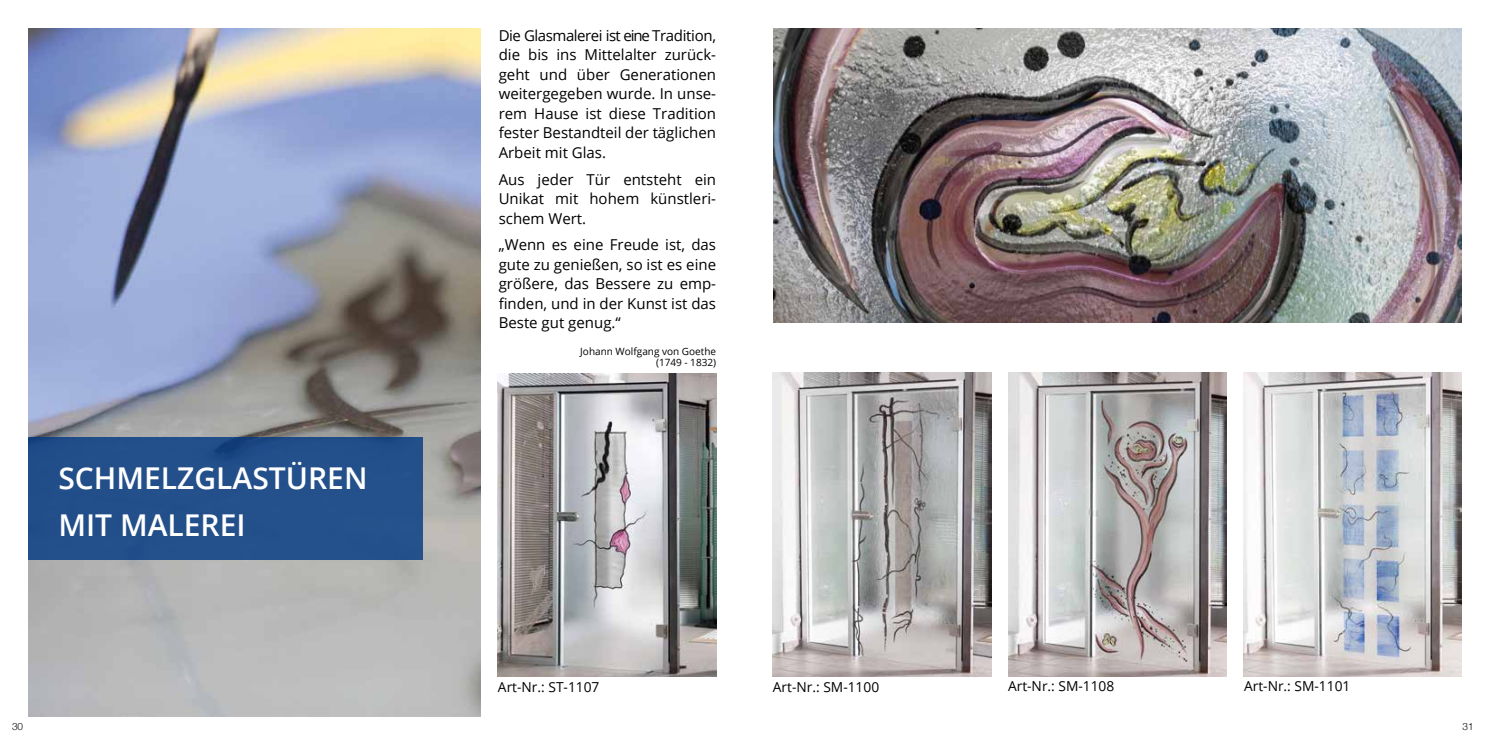
<style>
.page{position:relative;width:1489px;height:745px;background:#fff}
.page>*{position:absolute;margin:0;border:0;box-sizing:border-box;transform-origin:0 0}
.t1{font:600 30px/46.1px "Open Sans";color:#fff}
.t2{font:15px/19.5px "Open Sans";color:#000;text-align:justify}
.t3{font:13.75px "Open Sans";color:#000}
.t4{font:10px/10.8px "Open Sans";color:#000;text-align:right}
.t5{font:300 10px "Helvetica Neue";color:#000}
</style>
<div class="page">
<img style="left:28px;top:28px;width:453px;height:687px">
<img style="left:773px;top:28px;width:688px;height:294px">
<img style="left:1008px;top:372px;width:218px;height:304px">
<img style="left:1243px;top:372px;width:218px;height:304px">
<img style="left:772px;top:372px;width:219px;height:304px">
<div style="left:29px;top:437px;width:394px;height:122px;background:#23508a"></div>
<img style="left:498px;top:373px;width:218px;height:303px">
<h1 class="t1" style="left:58px;top:454px;width:310px">SCHME LZG LASTÜRE N<br>M IT MALERE I</h1>
<p class="t2" style="left:498px;top:25px;width:219px">Die Glasmalerei ist eine Tradition, die bis ins Mittelalter zurück&shy;geht und über Generationen weitergegeben wurde. In unse&shy;rem Hause ist diese Tradition fester Bestandteil der täglichen Arbeit mit Glas.</p>
<p class="t2" style="left:498px;top:169px;width:219px">Aus jeder Tür entsteht ein Unikat mit hohem künstleri&shy;schem Wert.</p>
<p class="t2" style="left:498px;top:234px;width:219px">„Wenn es eine Freude ist, das gute zu genießen, so ist es eine größere, das Bessere zu emp&shy;finden, und in der Kunst ist das Beste gut genug.“</p>
<p class="t4" style="left:580px;top:345px;width:137px">Johann Wolfgang von Goethe (1749 - 1832)</p>
<p class="t3" style="left:498px;top:676px;width:103px">Art-Nr.: ST-1107</p>
<p class="t3" style="left:772px;top:676px;width:108px">Art-Nr.: SM-1100</p>
<p class="t3" style="left:1007px;top:676px;width:108px">Art-Nr.: SM-1108</p>
<p class="t3" style="left:1243px;top:676px;width:108px">Art-Nr.: SM-1101</p>
<p class="t5" style="left:12px;top:719px;width:13px">30</p>
<p class="t5" style="left:1462px;top:719px;width:13px">31</p>
</div>
